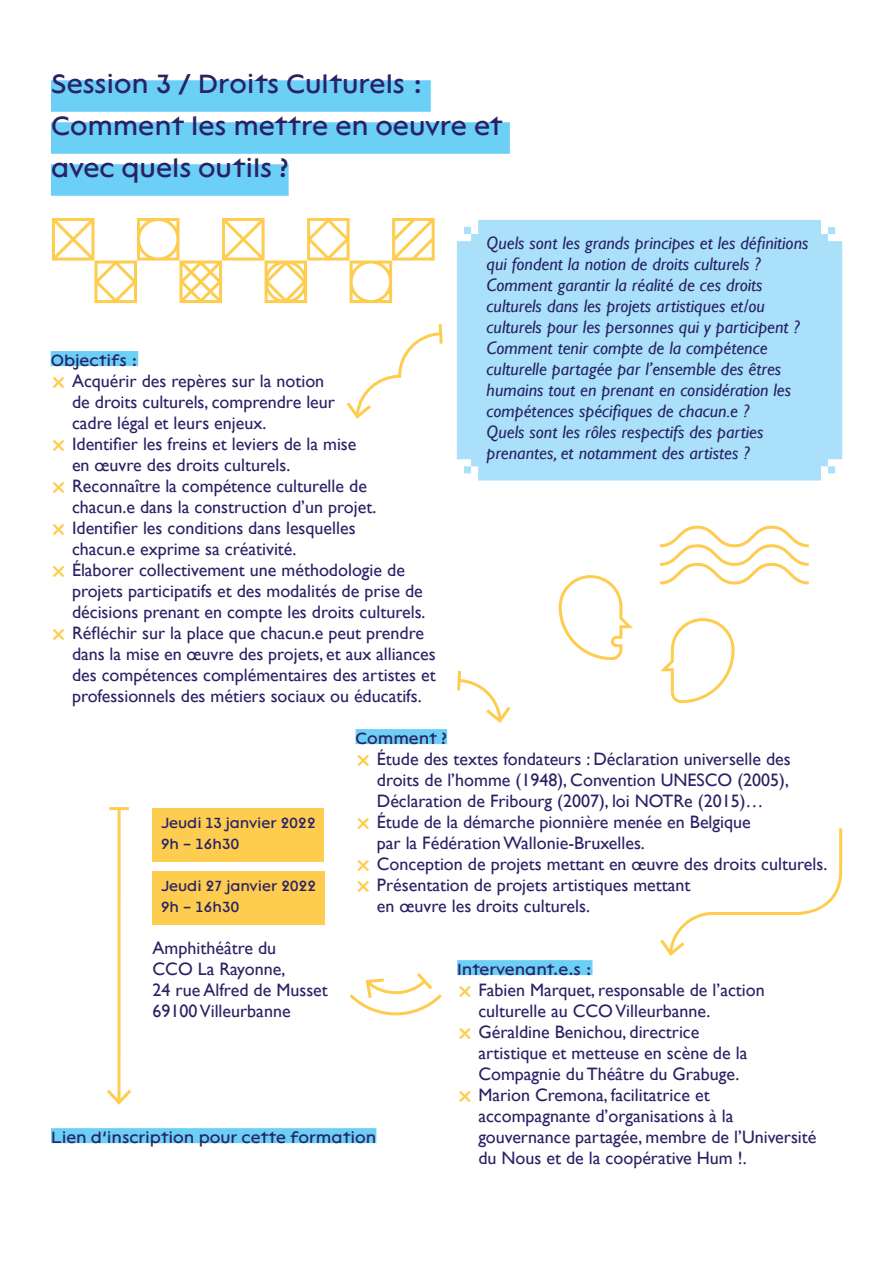
<style>
.page{position:relative;width:893px;height:1263px;background:#fff}
.page>*{position:absolute;margin:0;border:0;box-sizing:border-box;transform-origin:0 0}
.titre{font:27px/42px "Lack";color:#292265}
.labeur{font:18px/21px "Gill Sans";color:#292265}
.italic{font:italic 18px/21px "Gill Sans";color:#292265}
.sous_titre{font:16.5px "Lack";color:#292265}
.dates{font:15px/21px "Lack";color:#292265}
.s1{font-size:27px;color:#fecc4e}
</style>
<div class="page">
<div style="left:457px;top:220px;width:385px;height:260px;background:#aae0f9"></div>
<div style="left:51px;top:351px;width:87px;height:15px;background:#6bcff6"></div>
<div style="left:356px;top:729px;width:91px;height:15px;background:#6bcff6"></div>
<div style="left:457px;top:960px;width:135px;height:15px;background:#6bcff6"></div>
<div style="left:51px;top:1128px;width:325px;height:15px;background:#6bcff6"></div>
<div style="left:51px;top:80px;width:380px;height:32px;background:#6bcff6"></div>
<div style="left:51px;top:122px;width:459px;height:32px;background:#6bcff6"></div>
<div style="left:51px;top:164px;width:238px;height:32px;background:#6bcff6"></div>
<div style="left:153px;top:808px;width:171px;height:53px;background:#fecc4e"></div>
<div style="left:153px;top:871px;width:172px;height:53px;background:#fecc4e"></div>
<svg style="left:52px;top:218px;width:383px;height:85px"></svg>
<svg style="left:347px;top:324px;width:96px;height:95px"></svg>
<svg style="left:660px;top:526px;width:149px;height:58px"></svg>
<svg style="left:559px;top:575px;width:74px;height:85px"></svg>
<svg style="left:660px;top:618px;width:75px;height:85px"></svg>
<svg style="left:457px;top:671px;width:54px;height:52px"></svg>
<svg style="left:660px;top:828px;width:182px;height:128px"></svg>
<svg style="left:350px;top:973px;width:92px;height:43px"></svg>
<svg style="left:107px;top:807px;width:24px;height:298px"></svg>
<p class="titre" style="left:51px;top:63px;width:453px">Session 3 / Droits Culturels :<br>Comment les mettre en oeuvre et avec quels outils ?</p>
<p class="italic" style="left:487px;top:233px;width:323px">Quels sont les grands principes et les définitions qui fondent la notion de droits culturels ?<br>Comment garantir la réalité de ces droits culturels dans les projets artistiques et/ou culturels pour les personnes qui y participent ?<br>Comment tenir compte de la compétence culturelle partagée par l’ensemble des êtres humains tout en prenant en considération les compétences spécifiques de chacun.e ?<br>Quels sont les rôles respectifs des parties prenantes, et notamment des artistes ?</p>
<p class="sous_titre" style="left:51px;top:350px;width:89px">Objectifs :</p>
<p class="labeur" style="left:72px;top:371px;width:265px;text-indent:-21px"><span class="s1">×</span> Acquérir des repères sur la notion de droits culturels, comprendre leur cadre légal et leurs enjeux.</p>
<p class="labeur" style="left:72px;top:434px;width:286px;text-indent:-21px"><span class="s1">×</span> Identifier les freins et leviers de la mise en œuvre des droits culturels.</p>
<p class="labeur" style="left:72px;top:476px;width:306px;text-indent:-21px"><span class="s1">×</span> Reconnaître la compétence culturelle de chacun.e dans la construction d’un projet.</p>
<p class="labeur" style="left:72px;top:518px;width:285px;text-indent:-21px"><span class="s1">×</span> Identifier les conditions dans lesquelles chacun.e exprime sa créativité.</p>
<p class="labeur" style="left:72px;top:560px;width:355px;text-indent:-21px"><span class="s1">×</span> Élaborer collectivement une méthodologie de projets participatifs et des modalités de prise de décisions prenant en compte les droits culturels.</p>
<p class="labeur" style="left:72px;top:623px;width:365px;text-indent:-21px"><span class="s1">×</span> Réfléchir sur la place que chacun.e peut prendre dans la mise en œuvre des projets, et aux alliances des compétences complémentaires des artistes et professionnels des métiers sociaux ou éducatifs.</p>
<p class="sous_titre" style="left:356px;top:728px;width:93px">Comment ?</p>
<p class="labeur" style="left:377px;top:749px;width:415px;text-align:justify;text-indent:-21px"><span class="s1">×</span> Étude des textes fondateurs : Déclaration universelle des droits de l’homme (1948), Convention UNESCO (2005), Déclaration de Fribourg (2007), loi NOTRe (2015)…</p>
<p class="labeur" style="left:377px;top:812px;width:375px;text-indent:-21px"><span class="s1">×</span> Étude de la démarche pionnière menée en Belgique par la Fédération Wallonie-Bruxelles.</p>
<p class="labeur" style="left:356px;top:854px;width:473px"><span class="s1">×</span> Conception de projets mettant en œuvre des droits culturels.</p>
<p class="labeur" style="left:377px;top:875px;width:315px;text-indent:-21px"><span class="s1">×</span> Présentation de projets artistiques mettant en œuvre les droits culturels.</p>
<p class="dates" style="left:161px;top:812px;width:156px">Jeudi 13 janvier 2022<br>9h – 16h30</p>
<p class="dates" style="left:161px;top:875px;width:157px">Jeudi 27 janvier 2022<br>9h – 16h30</p>
<p class="labeur" style="left:153px;top:938px;width:135px">Amphithéâtre du<br>CCO La Rayonne,</p>
<p class="labeur" style="left:153px;top:980px;width:177px">24 rue Alfred de Musset</p>
<p class="labeur" style="left:153px;top:1001px;width:140px">69100 Villeurbanne</p>
<p class="sous_titre" style="left:457px;top:959px;width:137px">Intervenant.e.s :</p>
<p class="labeur" style="left:478px;top:980px;width:288px;text-indent:-21px"><span class="s1">×</span> Fabien Marquet, responsable de l’action culturelle au CCO Villeurbanne.</p>
<p class="labeur" style="left:478px;top:1022px;width:271px;text-indent:-21px"><span class="s1">×</span> Géraldine Benichou, directrice artistique et metteuse en scène de la<br>Compagnie du Théâtre du Grabuge.</p>
<p class="labeur" style="left:478px;top:1085px;width:340px;text-indent:-21px"><span class="s1">×</span> Marion Cremona, facilitatrice et accompagnante d’organisations à la gouvernance partagée, membre de l’Université du Nous et de la coopérative Hum !.</p>
<p class="sous_titre" style="left:51px;top:1127px;width:327px">Lien d’inscription pour cette formation</p>
</div>
